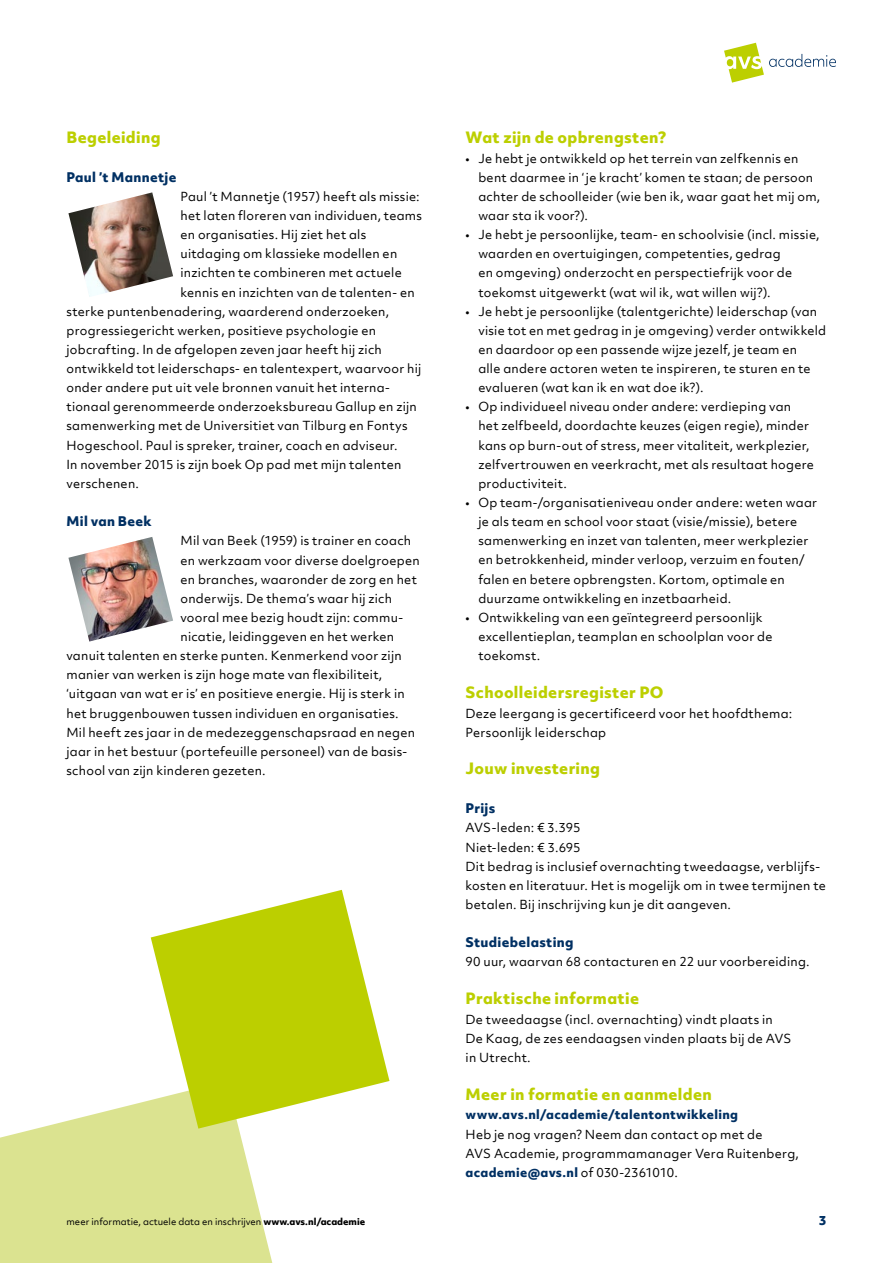
<style>
.page{position:relative;width:893px;height:1263px;background:#fff}
.page>*{position:absolute;margin:0;border:0;box-sizing:border-box;transform-origin:0 0}
.t1{font:800 15px "Objektiv Mk 2";letter-spacing:.025em;color:#bccf00}
.t2{font:800 12.75px "Objektiv Mk 2";letter-spacing:.025em;color:#003063}
.t3{font:12px/19.2px "Objektiv Mk 2";letter-spacing:.02em;color:#000}
.t4{font:800 12px "Objektiv Mk 2";letter-spacing:.025em;color:#003063}
.t5{font:9px "Objektiv Mk 2";color:#000}
.s1{font-weight:800;color:#003063}
.s2{font-weight:800}
</style>
<div class="page">
<svg style="left:0;top:1100px;width:272px;height:163px;background:#dfe69d"></svg>
<svg style="left:151px;top:890px;width:238px;height:238px;fill:#bccf00"></svg>
<svg style="left:724px;top:43px;width:112px;height:40px"></svg>
<img style="left:68px;top:192px;width:105px;height:105px">
<img style="left:68px;top:537px;width:105px;height:104px">
<p class="t1" style="left:66px;top:126px;width:96px">Begeleiding</p>
<p class="t2" style="left:66px;top:168px;width:111px">Paul ’t Mannetje</p>
<p class="t3" style="left:181px;top:187px;width:241px">Paul ’t Mannetje (1957) heeft als missie:</p>
<p class="t3" style="left:180px;top:206px;width:243px">het laten floreren van individuen, teams</p>
<p class="t3" style="left:180px;top:225px;width:187px">en organisaties. Hij ziet het als</p>
<p class="t3" style="left:180px;top:244px;width:218px">uitdaging om klassieke modellen en</p>
<p class="t3" style="left:180px;top:263px;width:223px">inzichten te combineren met actuele</p>
<p class="t3" style="left:180px;top:282px;width:236px">kennis en inzichten van de talenten- en</p>
<p class="t3" style="left:66px;top:301px;width:324px">sterke puntenbenadering, waarderend onderzoeken,</p>
<p class="t3" style="left:66px;top:321px;width:311px">progressiegericht werken, positieve psychologie en</p>
<p class="t3" style="left:66px;top:340px;width:317px">jobcrafting. In de afgelopen zeven jaar heeft hij zich</p>
<p class="t3" style="left:66px;top:359px;width:356px">ontwikkeld tot leiderschaps- en talentexpert, waarvoor hij</p>
<p class="t3" style="left:66px;top:378px;width:325px">onder andere put uit vele bronnen vanuit het interna-</p>
<p class="t3" style="left:66px;top:397px;width:352px">tionaal gerenommeerde onderzoeksbureau Gallup en zijn</p>
<p class="t3" style="left:66px;top:416px;width:343px">samenwerking met de Universitiet van Tilburg en Fontys</p>
<p class="t3" style="left:66px;top:435px;width:333px">Hogeschool. Paul is spreker, trainer, coach en adviseur.</p>
<p class="t3" style="left:66px;top:454px;width:336px">In november 2015 is zijn boek Op pad met mijn talenten</p>
<p class="t3" style="left:66px;top:474px;width:74px">verschenen.</p>
<p class="t2" style="left:66px;top:512px;width:87px">Mil van Beek</p>
<p class="t3" style="left:181px;top:531px;width:232px">Mil van Beek (1959) is trainer en coach</p>
<p class="t3" style="left:180px;top:550px;width:241px">en werkzaam voor diverse doelgroepen</p>
<p class="t3" style="left:180px;top:569px;width:238px">en branches, waaronder de zorg en het</p>
<p class="t3" style="left:180px;top:588px;width:213px">onderwijs. De thema’s waar hij zich</p>
<p class="t3" style="left:180px;top:608px;width:224px">vooral mee bezig houdt zijn: commu-</p>
<p class="t3" style="left:180px;top:627px;width:215px">nicatie, leidinggeven en het werken</p>
<p class="t3" style="left:66px;top:646px;width:337px">vanuit talenten en sterke punten. Kenmerkend voor zijn</p>
<p class="t3" style="left:66px;top:665px;width:317px">manier van werken is zijn hoge mate van flexibiliteit,</p>
<p class="t3" style="left:66px;top:684px;width:340px">‘uitgaan van wat er is’ en positieve energie. Hij is sterk in</p>
<p class="t3" style="left:66px;top:703px;width:334px">het bruggenbouwen tussen individuen en organisaties.</p>
<p class="t3" style="left:66px;top:722px;width:350px">Mil heeft zes jaar in de medezeggenschapsraad en negen</p>
<p class="t3" style="left:66px;top:742px;width:343px">jaar in het bestuur (portefeuille personeel) van de basis-</p>
<p class="t3" style="left:66px;top:761px;width:201px">school van zijn kinderen gezeten.</p>
<p class="t1" style="left:466px;top:126px;width:202px">Wat zijn de opbrengsten?</p>
<p class="t3" style="left:478px;top:148px;width:343px;text-indent:-13px">• Je hebt je ontwikkeld op het terrein van zelfkennis en bent daarmee in ‘ je kracht’ komen te staan; de persoon achter de schoolleider (wie ben ik, waar gaat het mij om, waar sta ik voor?).</p>
<p class="t3" style="left:478px;top:225px;width:343px;text-indent:-13px">• Je hebt je persoonlijke, team- en schoolvisie (incl. missie, waarden en overtuigingen, competenties, gedrag<br>en omgeving) onderzocht en perspectiefrijk voor de toekomst uitgewerkt (wat wil ik, wat willen wij?).</p>
<p class="t3" style="left:478px;top:301px;width:349px;text-indent:-13px">• Je hebt je persoonlijke (talentgerichte) leiderschap (van visie tot en met gedrag in je omgeving) verder ontwikkeld en daardoor op een passende wijze jezelf, je team en<br>alle andere actoren weten te inspireren, te sturen en te evalueren (wat kan ik en wat doe ik?).</p>
<p class="t3" style="left:478px;top:397px;width:337px;text-indent:-13px">• Op individueel niveau onder andere: verdieping van het zelfbeeld, doordachte keuzes (eigen regie), minder kans op burn-out of stress, meer vitaliteit, werkplezier, zelfvertrouwen en veerkracht, met als resultaat hogere productiviteit.</p>
<p class="t3" style="left:478px;top:493px;width:340px;text-indent:-13px">• Op team-/organisatieniveau onder andere: weten waar je als team en school voor staat (visie/missie), betere samenwerking en inzet van talenten, meer werkplezier en betrokkenheid, minder verloop, verzuim en fouten/ falen en betere opbrengsten. Kortom, optimale en duurzame ontwikkeling en inzetbaarheid.</p>
<p class="t3" style="left:478px;top:608px;width:296px;text-indent:-13px">• Ontwikkeling van een geïntegreerd persoonlijk excellentieplan, teamplan en schoolplan voor de toekomst.</p>
<p class="t1" style="left:466px;top:681px;width:200px">Schoolleidersregister PO</p>
<p class="t3" style="left:466px;top:703px;width:328px">Deze leergang is gecertificeerd voor het hoofdthema:<br>Persoonlijk leiderschap</p>
<p class="t1" style="left:466px;top:758px;width:136px">Jouw investering</p>
<p class="t2" style="left:466px;top:799px;width:31px">Prijs</p>
<p class="t3" style="left:466px;top:818px;width:362px">AVS-leden: € 3.395<br>Niet-leden: € 3.695<br>Dit bedrag is inclusief overnachting tweedaagse, verblijfs&shy;kosten en literatuur. Het is mogelijk om in twee termijnen te betalen. Bij inschrijving kun je dit aangeven.</p>
<p class="t2" style="left:466px;top:933px;width:109px">Studiebelasting</p>
<p class="t3" style="left:466px;top:952px;width:345px">90 uur, waarvan 68 contacturen en 22 uur voorbereiding.</p>
<p class="t1" style="left:466px;top:987px;width:175px">Praktische informatie</p>
<p class="t3" style="left:466px;top:1009px;width:327px">De tweedaagse (incl. overnachting) vindt plaats in<br>De Kaag, de zes eendaagsen vinden plaats bij de AVS in Utrecht.</p>
<p class="t1" style="left:466px;top:1083px;width:248px">Meer in formatie en aanmelden</p>
<p class="t4" style="left:466px;top:1106px;width:274px">www.avs.nl/academie/talentontwikkeling</p>
<p class="t3" style="left:466px;top:1124px;width:335px">Heb je nog vragen? Neem dan contact op met de<br>AVS Academie, programmamanager Vera Ruitenberg, <span class="s1">academie@avs.nl</span> of 030-2361010.</p>
<p class="t5" style="left:66px;top:1215px;width:300px">meer informatie, actuele data en inschrijven <span class="s2">www.avs.nl/academie</span></p>
<p class="t4" style="left:819px;top:1211px;width:9px">3</p>
</div>
